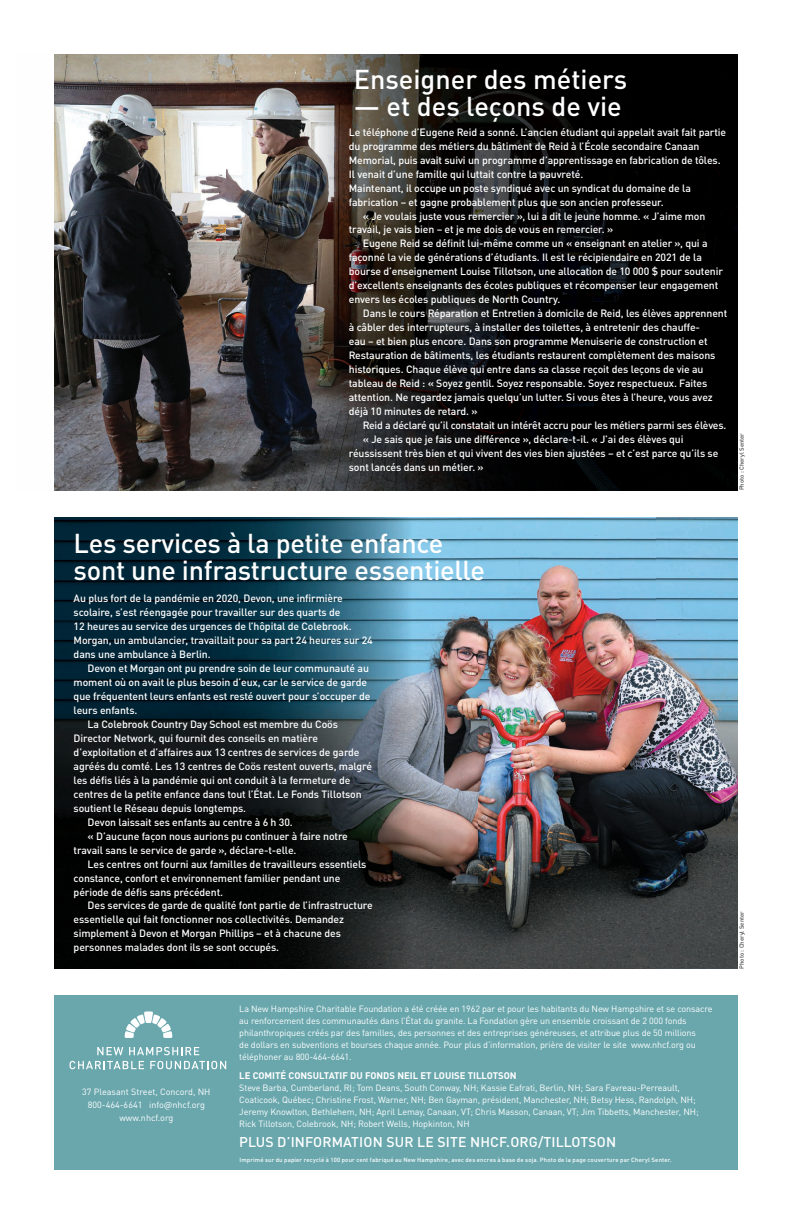
<style>
.page{position:relative;width:792px;height:1224px;background:#fff}
.page>*{position:absolute;margin:0;border:0;box-sizing:border-box;transform-origin:0 0}
.t1{font:500 27px/27px "DIN Pro";letter-spacing:-.01em;color:#fff}
.t2{font:500 14px "DIN Pro";letter-spacing:.01em;color:#fff}
.t3{font:500 10.5px/14px "DIN Pro";letter-spacing:-.01em;color:#fff}
.t4{font:700 9.5px "DIN Pro";color:#fff}
.t5{font:9px/12px "DIN Pro";letter-spacing:-.01em;color:#fff}
.t6{font:500 6px "DIN Pro";letter-spacing:.025em;color:#fff}
.t7{font:500 6px "DIN Pro";color:#4b4c4d}
</style>
<div class="page">
<img style="left:656px;top:518px;width:82px;height:451px">
<img style="left:54px;top:54px;width:684px;height:436px">
<img style="left:54px;top:518px;width:602px;height:451px">
<div style="left:54px;top:996px;width:684px;height:174px;background:#69a7ad"></div>
<svg style="left:124px;top:1011px;width:49px;height:27px"></svg>
<svg style="left:97px;top:1047px;width:26px;height:8px"></svg>
<svg style="left:129px;top:1047px;width:70px;height:8px"></svg>
<svg style="left:70px;top:1061px;width:74px;height:8px"></svg>
<svg style="left:150px;top:1061px;width:76px;height:8px"></svg>
<h1 class="t1" style="left:354px;top:63px;width:275px">Enseigner des métiers</h1>
<h1 class="t1" style="left:354px;top:90px;width:269px">— et des leçons de vie</h1>
<p class="t3" style="left:349px;top:124px;width:379px">Le téléphone d’Eugene Reid a sonné. L’ancien étudiant qui appelait avait fait partie</p>
<p class="t3" style="left:349px;top:138px;width:352px">du programme des métiers du bâtiment de Reid à l’École secondaire Canaan</p>
<p class="t3" style="left:349px;top:152px;width:373px">Memorial, puis avait suivi un programme d’apprentissage en fabrication de tôles.</p>
<p class="t3" style="left:349px;top:166px;width:236px">Il venait d’une famille qui luttait contre la pauvreté.</p>
<p class="t3" style="left:349px;top:180px;width:344px">Maintenant, il occupe un poste syndiqué avec un syndicat du domaine de la</p>
<p class="t3" style="left:349px;top:194px;width:317px">fabrication – et gagne probablement plus que son ancien professeur.</p>
<p class="t3" style="left:363px;top:208px;width:344px">« Je voulais juste vous remercier », lui a dit le jeune homme. « J’aime mon</p>
<p class="t3" style="left:349px;top:222px;width:266px">travail, je vais bien – et je me dois de vous en remercier. »</p>
<p class="t3" style="left:363px;top:236px;width:346px">Eugene Reid se définit lui-même comme un « enseignant en atelier », qui a</p>
<p class="t3" style="left:349px;top:250px;width:355px">façonné la vie de générations d’étudiants. Il est le récipiendaire en 2021 de la</p>
<p class="t3" style="left:349px;top:264px;width:376px">bourse d’enseignement Louise Tillotson, une allocation de 10 000 $ pour soutenir</p>
<p class="t3" style="left:349px;top:278px;width:371px">d’excellents enseignants des écoles publiques et récompenser leur engagement</p>
<p class="t3" style="left:349px;top:292px;width:213px">envers les écoles publiques de North Country.</p>
<p class="t3" style="left:363px;top:306px;width:366px">Dans le cours Réparation et Entretien à domicile de Reid, les élèves apprennent</p>
<p class="t3" style="left:349px;top:320px;width:353px">à câbler des interrupteurs, à installer des toilettes, à entretenir des chauffe-</p>
<p class="t3" style="left:349px;top:334px;width:360px">eau – et bien plus encore. Dans son programme Menuiserie de construction et</p>
<p class="t3" style="left:349px;top:348px;width:368px">Restauration de bâtiments, les étudiants restaurent complètement des maisons</p>
<p class="t3" style="left:349px;top:362px;width:356px">historiques. Chaque élève qui entre dans sa classe reçoit des leçons de vie au</p>
<p class="t3" style="left:349px;top:376px;width:360px">tableau de Reid : « Soyez gentil. Soyez responsable. Soyez respectueux. Faites</p>
<p class="t3" style="left:349px;top:390px;width:366px">attention. Ne regardez jamais quelqu’un lutter. Si vous êtes à l’heure, vous avez</p>
<p class="t3" style="left:349px;top:404px;width:130px">déjà 10 minutes de retard. »</p>
<p class="t3" style="left:363px;top:418px;width:365px">Reid a déclaré qu’il constatait un intérêt accru pour les métiers parmi ses élèves.</p>
<p class="t3" style="left:363px;top:432px;width:322px">« Je sais que je fais une différence », déclare-t-il. « J’ai des élèves qui</p>
<p class="t3" style="left:349px;top:446px;width:371px">réussissent très bien et qui vivent des vies bien ajustées – et c’est parce qu’ils se</p>
<p class="t3" style="left:349px;top:460px;width:137px">sont lancés dans un métier. »</p>
<p class="t7" style="left:737px;top:490px;width:59px;rotate:-90deg">Photo : Cheryl Senter</p>
<h1 class="t1" style="left:74px;top:527px;width:413px">Les services à la petite enfance sont une infrastructure essentielle</h1>
<p class="t3" style="left:74px;top:590px;width:301px">Au plus fort de la pandémie en 2020, Devon, une infirmière scolaire, s’est réengagée pour travailler sur des quarts de<br>12 heures au service des urgences de l’hôpital de Colebrook.<br>Morgan, un ambulancier, travaillait pour sa part 24 heures sur 24 dans une ambulance à Berlin.</p>
<p class="t3" style="left:88px;top:660px;width:283px">Devon et Morgan ont pu prendre soin de leur communauté au</p>
<p class="t3" style="left:74px;top:674px;width:295px">moment où on avait le plus besoin d’eux, car le service de garde</p>
<p class="t3" style="left:74px;top:688px;width:298px">que fréquentent leurs enfants est resté ouvert pour s’occuper de</p>
<p class="t3" style="left:74px;top:702px;width:65px">leurs enfants.</p>
<p class="t3" style="left:88px;top:716px;width:252px">La Colebrook Country Day School est membre du Coös</p>
<p class="t3" style="left:74px;top:730px;width:246px">Director Network, qui fournit des conseils en matière</p>
<p class="t3" style="left:74px;top:744px;width:287px">d’exploitation et d’affaires aux 13 centres de services de garde</p>
<p class="t3" style="left:74px;top:758px;width:300px">agréés du comté. Les 13 centres de Coös restent ouverts, malgré</p>
<p class="t3" style="left:74px;top:772px;width:278px">les défis liés à la pandémie qui ont conduit à la fermeture de</p>
<p class="t3" style="left:74px;top:786px;width:290px">centres de la petite enfance dans tout l’État. Le Fonds Tillotson</p>
<p class="t3" style="left:74px;top:800px;width:174px">soutient le Réseau depuis longtemps.</p>
<p class="t3" style="left:88px;top:814px;width:207px">Devon laissait ses enfants au centre à 6 h 30.</p>
<p class="t3" style="left:88px;top:828px;width:262px">« D’aucune façon nous aurions pu continuer à faire notre</p>
<p class="t3" style="left:74px;top:842px;width:224px">travail sans le service de garde », déclare-t-elle.</p>
<p class="t3" style="left:88px;top:856px;width:280px">Les centres ont fourni aux familles de travailleurs essentiels</p>
<p class="t3" style="left:74px;top:870px;width:268px">constance, confort et environnement familier pendant une</p>
<p class="t3" style="left:74px;top:884px;width:151px">période de défis sans précédent.</p>
<p class="t3" style="left:88px;top:898px;width:287px">Des services de garde de qualité font partie de l’infrastructure</p>
<p class="t3" style="left:74px;top:912px;width:272px">essentielle qui fait fonctionner nos collectivités. Demandez</p>
<p class="t3" style="left:74px;top:926px;width:269px">simplement à Devon et Morgan Phillips – et à chacune des</p>
<p class="t3" style="left:74px;top:940px;width:207px">personnes malades dont ils se sont occupés.</p>
<p class="t5" style="left:82px;top:1084px;width:130px;line-height:13px;text-align:center">37 Pleasant Street, Concord, NH<br>800-464-6641 info@nhcf.org www.nhcf.org</p>
<p class="t5" style="left:239px;top:1002px;width:475px">La New Hampshire Charitable Foundation a été créée en 1962 par et pour les habitants du New Hampshire et se consacre au renforcement des communautés dans l’État du granite. La Fondation gère un ensemble croissant de 2 000 fonds philanthropiques créés par des familles, des personnes et des entreprises généreuses, et attribue plus de 50 millions<br>de dollars en subventions et bourses chaque année. Pour plus d’information, prière de visiter le site www.nhcf.org ou téléphoner au 800-464-6641.</p>
<p class="t4" style="left:239px;top:1068px;width:279px">LE COMITÉ CONSULTATIF DU FONDS NEIL ET LOUISE TILLOTSON</p>
<p class="t5" style="left:239px;top:1081px;width:461px">Steve Barba, Cumberland, RI; Tom Deans, South Conway, NH; Kassie Eafrati, Berlin, NH; Sara Favreau-Perreault, Coaticook, Québec; Christine Frost, Warner, NH; Ben Gayman, président, Manchester, NH; Betsy Hess, Randolph, NH; Jeremy Knowlton, Bethlehem, NH; April Lemay, Canaan, VT; Chris Masson, Canaan, VT; Jim Tibbetts, Manchester, NH; Rick Tillotson, Colebrook, NH; Robert Wells, Hopkinton, NH</p>
<h2 class="t2" style="left:239px;top:1131px;width:378px">PLUS D’INFORMATION SUR LE SITE NHCF.ORG/TILLOTSON</h2>
<p class="t6" style="left:240px;top:1155px;width:434px">Imprimé sur du papier recyclé à 100 pour cent fabriqué au New Hampshire, avec des encres à base de soja. Photo de la page couverture par Cheryl Senter.</p>
<p class="t7" style="left:737px;top:969px;width:59px;rotate:-90deg">Photo : Cheryl Senter</p>
</div>
